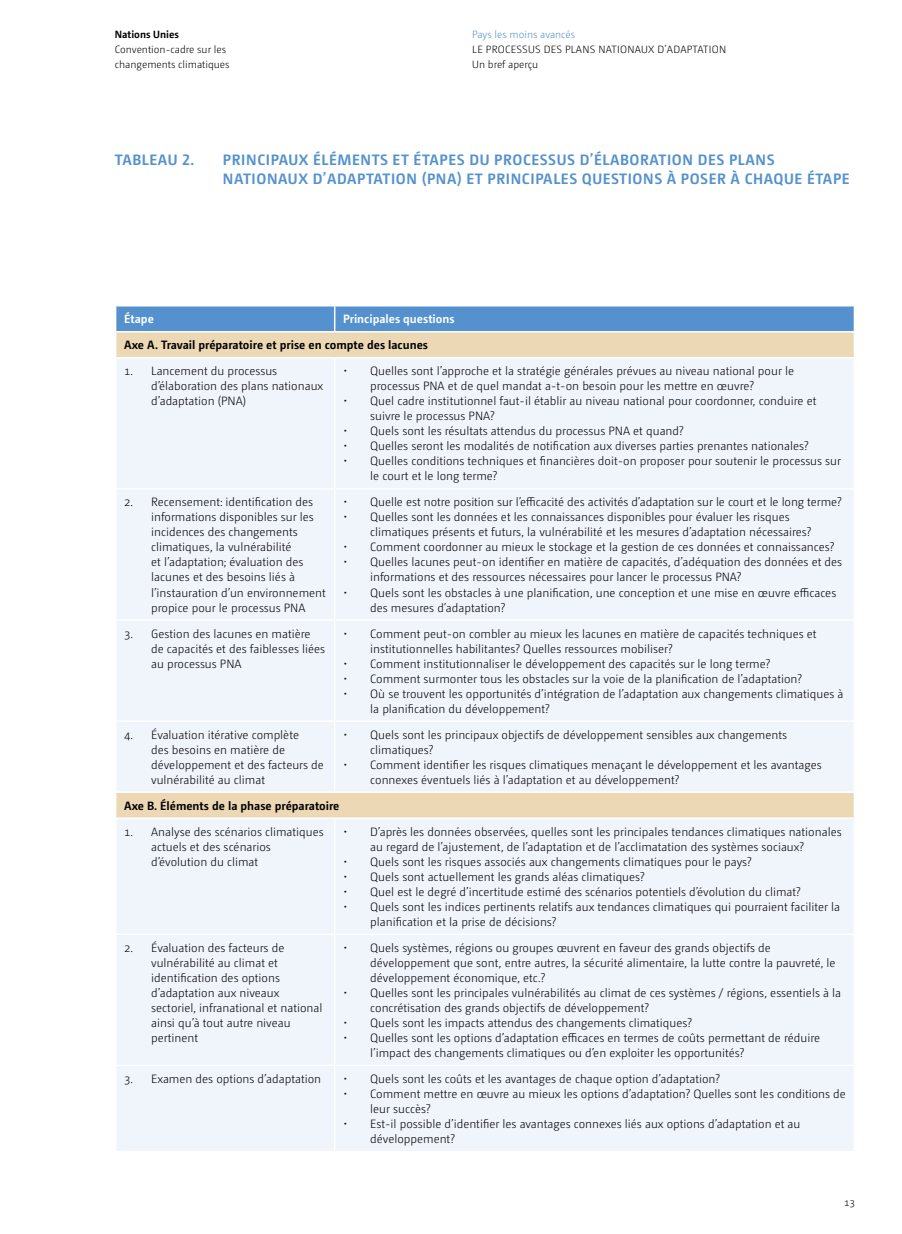
<style>
.page{position:relative;width:902px;height:1234px;background:#fff}
.page>*{position:absolute;margin:0;border:0;box-sizing:border-box;transform-origin:0 0}
.t1{font:700 15px/19.2px "Camingo Dos Pro";letter-spacing:.04em;color:#5491ce}
.t2{font:300 12px/15px "Camingo Dos Pro";color:#000}
.t3{font:700 12px "Camingo Dos Pro";color:#000}
.t4{font:700 12px "Camingo Dos Pro";color:#fff}
.t5{font:300 10.5px/15px "Camingo Dos Pro";color:#000}
.t6{font:300 10.5px "Camingo Dos Pro";color:#5491ce}
.t7{font:700 10.5px "Camingo Dos Pro";color:#000}
</style>
<div class="page">
<div style="left:116px;top:359px;width:737px;height:791px;background:#f0f4fb"></div>
<svg style="left:115px;top:306px;width:739px;height:51px;background:#a2b6c2"></svg>
<hr style="left:334px;top:331px;width:521px;height:1px;background:#fff">
<hr style="left:853px;top:332px;width:2px;height:25px;background:#fff">
<hr style="left:334px;top:358px;width:1px;height:130px;background:#fff">
<hr style="left:115px;top:488px;width:219px;height:1px;background:#fff">
<hr style="left:334px;top:488px;width:521px;height:1px;background:#fff">
<hr style="left:334px;top:489px;width:1px;height:130px;background:#fff">
<hr style="left:115px;top:619px;width:219px;height:1px;background:#fff">
<hr style="left:334px;top:619px;width:521px;height:1px;background:#fff">
<hr style="left:334px;top:620px;width:1px;height:100px;background:#fff">
<hr style="left:115px;top:720px;width:219px;height:1px;background:#fff">
<hr style="left:334px;top:720px;width:521px;height:1px;background:#fff">
<hr style="left:334px;top:721px;width:1px;height:70px;background:#fff">
<hr style="left:115px;top:791px;width:219px;height:1px;background:#fff">
<hr style="left:334px;top:791px;width:521px;height:1px;background:#fff">
<hr style="left:115px;top:817px;width:219px;height:1px;background:#fff">
<hr style="left:334px;top:817px;width:521px;height:1px;background:#fff">
<hr style="left:334px;top:818px;width:1px;height:115px;background:#fff">
<hr style="left:115px;top:933px;width:219px;height:1px;background:#fff">
<hr style="left:334px;top:933px;width:521px;height:1px;background:#fff">
<hr style="left:334px;top:934px;width:1px;height:130px;background:#fff">
<hr style="left:115px;top:1064px;width:219px;height:1px;background:#fff">
<hr style="left:334px;top:1064px;width:521px;height:1px;background:#fff">
<hr style="left:334px;top:1065px;width:1px;height:85px;background:#fff">
<p class="t7" style="left:115px;top:28px;width:66px">Nations Unies</p>
<p class="t5" style="left:115px;top:42px;width:116px">Convention-cadre sur les changements climatiques</p>
<p class="t6" style="left:472px;top:28px;width:104px">Pays les moins avancés</p>
<p class="t5" style="left:472px;top:42px;width:21px">Le processus</p>
<p class="t5" style="left:543px;top:42px;width:7px">des</p>
<p class="t5" style="left:565px;top:42px;width:7px">plans</p>
<p class="t5" style="left:598px;top:42px;width:8px">nationaux</p>
<p class="t5" style="left:657px;top:42px;width:17px">d’adaptation</p>
<p class="t5" style="left:472px;top:57px;width:67px">Un bref aperçu</p>
<p class="t1" style="left:115px;top:150px;width:81px">TABLEAU 2.</p>
<p class="t1" style="left:223px;top:150px;width:628px">PRINCIPAUX ÉLÉMENTS ET ÉTAPES DU PROCESSUS D’ÉLABORATION DES PLANS<br>NATIONAUX D’ADAPTATION (PNA) ET PRINCIPALES QUESTIONS À POSER À CHAQUE ÉTAPE</p>
<p class="t4" style="left:124px;top:312px;width:31px">Étape</p>
<p class="t4" style="left:343px;top:312px;width:113px">Principales questions</p>
<p class="t3" style="left:124px;top:338px;width:305px">Axe A. Travail préparatoire et prise en compte des lacunes</p>
<p class="t2" style="left:151px;top:363px;width:174px;text-indent:-27px">1. Lancement du processus d’élaboration des plans nationaux d’adaptation (PNA)</p>
<p class="t2" style="left:370px;top:363px;width:425px;text-indent:-27px">• Quelles sont l’approche et la stratégie générales prévues au niveau national pour le processus PNA et de quel mandat a-t-on besoin pour les mettre en œuvre?</p>
<p class="t2" style="left:370px;top:393px;width:447px;text-indent:-27px">• Quel cadre institutionnel faut-il établir au niveau national pour coordonner, conduire et suivre le processus PNA?</p>
<p class="t2" style="left:343px;top:423px;width:342px">• Quels sont les résultats attendus du processus PNA et quand?</p>
<p class="t2" style="left:343px;top:438px;width:467px">• Quelles seront les modalités de notification aux diverses parties prenantes nationales?</p>
<p class="t2" style="left:370px;top:453px;width:472px;text-indent:-27px">• Quelles conditions techniques et financières doit-on proposer pour soutenir le processus sur le court et le long terme?</p>
<p class="t2" style="left:151px;top:494px;width:176px;text-indent:-27px">2. Recensement: identification des informations disponibles sur les incidences des changements climatiques, la vulnérabilité<br>et l’adaptation; évaluation des lacunes et des besoins liés à l’instauration d’un environnement propice pour le processus PNA</p>
<p class="t2" style="left:343px;top:494px;width:500px">• Quelle est notre position sur l’efficacité des activités d’adaptation sur le court et le long terme?</p>
<p class="t2" style="left:370px;top:509px;width:442px;text-indent:-27px">• Quelles sont les données et les connaissances disponibles pour évaluer les risques climatiques présents et futurs, la vulnérabilité et les mesures d’adaptation nécessaires?</p>
<p class="t2" style="left:343px;top:539px;width:492px">• Comment coordonner au mieux le stockage et la gestion de ces données et connaissances?</p>
<p class="t2" style="left:370px;top:554px;width:473px;text-indent:-27px">• Quelles lacunes peut-on identifier en matière de capacités, d’adéquation des données et des informations et des ressources nécessaires pour lancer le processus PNA?</p>
<p class="t2" style="left:370px;top:584px;width:467px;text-indent:-27px">• Quels sont les obstacles à une planification, une conception et une mise en œuvre efficaces des mesures d’adaptation?</p>
<p class="t2" style="left:151px;top:625px;width:175px;text-indent:-27px">3. Gestion des lacunes en matière de capacités et des faiblesses liées au processus PNA</p>
<p class="t2" style="left:370px;top:625px;width:448px;text-indent:-27px">• Comment peut-on combler au mieux les lacunes en matière de capacités techniques et institutionnelles habilitantes? Quelles ressources mobiliser?</p>
<p class="t2" style="left:343px;top:655px;width:428px">• Comment institutionnaliser le développement des capacités sur le long terme?</p>
<p class="t2" style="left:343px;top:670px;width:460px">• Comment surmonter tous les obstacles sur la voie de la planification de l’adaptation?</p>
<p class="t2" style="left:370px;top:685px;width:475px;text-indent:-27px">• Où se trouvent les opportunités d’intégration de l’adaptation aux changements climatiques à la planification du développement?</p>
<p class="t2" style="left:151px;top:726px;width:174px;text-indent:-27px">4. Évaluation itérative complète<br>des besoins en matière de développement et des facteurs de vulnérabilité au climat</p>
<p class="t2" style="left:370px;top:726px;width:418px;text-indent:-27px">• Quels sont les principaux objectifs de développement sensibles aux changements climatiques?</p>
<p class="t2" style="left:370px;top:756px;width:453px;text-indent:-27px">• Comment identifier les risques climatiques menaçant le développement et les avantages connexes éventuels liés à l’adaptation et au développement?</p>
<p class="t3" style="left:124px;top:798px;width:217px">Axe B. Éléments de la phase préparatoire</p>
<p class="t2" style="left:151px;top:823px;width:174px;text-indent:-27px">1. Analyse des scénarios climatiques actuels et des scénarios d’évolution du climat</p>
<p class="t2" style="left:370px;top:823px;width:473px;text-indent:-27px">• D’après les données observées, quelles sont les principales tendances climatiques nationales au regard de l’ajustement, de l’adaptation et de l’acclimatation des systèmes sociaux?</p>
<p class="t2" style="left:343px;top:853px;width:410px">• Quels sont les risques associés aux changements climatiques pour le pays?</p>
<p class="t2" style="left:343px;top:868px;width:303px">• Quels sont actuellement les grands aléas climatiques?</p>
<p class="t2" style="left:343px;top:883px;width:459px">• Quel est le degré d’incertitude estimé des scénarios potentiels d’évolution du climat?</p>
<p class="t2" style="left:370px;top:898px;width:471px;text-indent:-27px">• Quels sont les indices pertinents relatifs aux tendances climatiques qui pourraient faciliter la planification et la prise de décisions?</p>
<p class="t2" style="left:151px;top:939px;width:173px;text-indent:-27px">2. Évaluation des facteurs de vulnérabilité au climat et identification des options d’adaptation aux niveaux sectoriel, infranational et national ainsi qu’à tout autre niveau pertinent</p>
<p class="t2" style="left:370px;top:939px;width:467px;text-indent:-27px">• Quels systèmes, régions ou groupes œuvrent en faveur des grands objectifs de développement que sont, entre autres, la sécurité alimentaire, la lutte contre la pauvreté, le développement économique, etc.?</p>
<p class="t2" style="left:370px;top:984px;width:472px;text-indent:-27px">• Quelles sont les principales vulnérabilités au climat de ces systèmes / régions, essentiels à la concrétisation des grands objectifs de développement?</p>
<p class="t2" style="left:343px;top:1014px;width:350px">• Quels sont les impacts attendus des changements climatiques?</p>
<p class="t2" style="left:370px;top:1029px;width:451px;text-indent:-27px">• Quelles sont les options d’adaptation efficaces en termes de coûts permettant de réduire l’impact des changements climatiques ou d’en exploiter les opportunités?</p>
<p class="t2" style="left:124px;top:1070px;width:198px">3. Examen des options d’adaptation</p>
<p class="t2" style="left:343px;top:1070px;width:378px">• Quels sont les coûts et les avantages de chaque option d’adaptation?</p>
<p class="t2" style="left:370px;top:1085px;width:477px;text-indent:-27px">• Comment mettre en œuvre au mieux les options d’adaptation? Quelles sont les conditions de leur succès?</p>
<p class="t2" style="left:370px;top:1115px;width:432px;text-indent:-27px">• Est-il possible d’identifier les avantages connexes liés aux options d’adaptation et au développement?</p>
<p class="t5" style="left:844px;top:1194px;width:13px">13</p>
</div>
